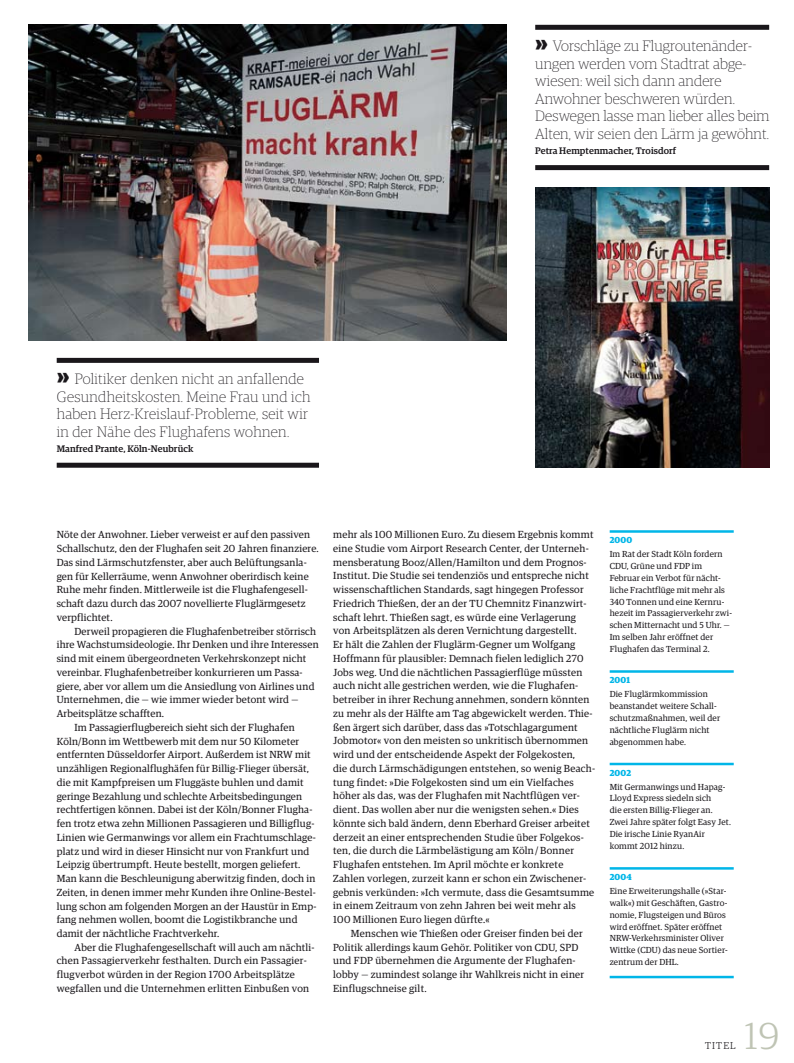
<style>
.page{position:relative;width:794px;height:1063px;background:#fff}
.page>*{position:absolute;margin:0;border:0;box-sizing:border-box;transform-origin:0 0}
.t1{font:300 37.5px "Guardian Egyp";color:#bfc4b4}
.t2{font:100 15px/17.5px "Guardian Egyp";letter-spacing:.01em;color:#1a171b}
.t3{font:10.25px/13.8px "Guardian Egyp";letter-spacing:.02em;color:#1a171b}
.t4{font:300 10px "Guardian Egyp";letter-spacing:.12em;color:#1a171b}
.t5{font:500 9.5px "Guardian Egyp";letter-spacing:.01em;color:#1a171b}
.t6{font:8.75px/11.9px "Guardian Egyp";letter-spacing:.02em;color:#1a171b}
.t7{font:700 8.75px "Guardian Egyp";letter-spacing:.02em;color:#00b6e8}
.s1{font-weight:900;font-size:25px}
</style>
<div class="page">
<img style="left:535px;top:188px;width:234px;height:280px">
<hr style="left:609px;top:530px;width:124px;height:3px;background:#00b6e8">
<hr style="left:609px;top:670px;width:124px;height:3px;background:#00b6e8">
<hr style="left:609px;top:763px;width:124px;height:2px;background:#00b6e8">
<hr style="left:609px;top:867px;width:124px;height:3px;background:#00b6e8">
<hr style="left:609px;top:976px;width:124px;height:2px;background:#00b6e8">
<img style="left:28px;top:25px;width:479px;height:315px">
<div style="left:535px;top:25px;width:234px;height:5px;background:#1a171b"></div>
<div style="left:535px;top:165px;width:234px;height:5px;background:#1a171b"></div>
<div style="left:57px;top:358px;width:262px;height:5px;background:#1a171b"></div>
<div style="left:57px;top:463px;width:262px;height:5px;background:#1a171b"></div>
<h2 class="t2" style="left:535px;top:37px;width:236px"><span class="s1">»</span> Vorschläge zu Flugroutenänder&shy;ungen werden vom Stadtrat abge&shy;wiesen: weil sich dann andere Anwohner beschweren würden.<br>Deswegen lasse man lieber alles beim Alten, wir seien den Lärm ja gewöhnt.</h2>
<p class="t5" style="left:535px;top:144px;width:142px">Petra Hemptenmacher, Troisdorf</p>
<h2 class="t2" style="left:57px;top:369px;width:255px"><span class="s1">»</span> Politiker denken nicht an anfallende Gesundheitskosten. Meine Frau und ich haben Herz-Kreislauf-Probleme, seit wir in der Nähe des Flughafens wohnen.</h2>
<p class="t5" style="left:57px;top:442px;width:138px">Manfred Prante, Köln-Neubrück</p>
<p class="t3" style="left:57px;top:527px;width:264px">Nöte der Anwohner. Lieber verweist er auf den passiven Schallschutz, den der Flughafen seit 20 Jahren finanziere.<br>Das sind Lärmschutzfenster, aber auch Belüftungsanla&shy;gen für Kellerräume, wenn Anwohner oberirdisch keine Ruhe mehr finden. Mittlerweile ist die Flughafengesell&shy;schaft dazu durch das 2007 novellierte Fluglärmgesetz verpflichtet.</p>
<p class="t3" style="left:74px;top:624px;width:243px">Derweil propagieren die Flughafenbetreiber störrisch</p>
<p class="t3" style="left:57px;top:637px;width:263px">ihre Wachstumsideologie. Ihr Denken und ihre Interessen</p>
<p class="t3" style="left:57px;top:651px;width:251px">sind mit einem übergeordneten Verkehrskonzept nicht</p>
<p class="t3" style="left:57px;top:665px;width:247px">vereinbar. Flughafenbetreiber konkurrieren um Passa-</p>
<p class="t3" style="left:57px;top:678px;width:259px">giere, aber vor allem um die Ansiedlung von Airlines und</p>
<p class="t3" style="left:57px;top:692px;width:243px">Unternehmen, die — wie immer wieder betont wird —</p>
<p class="t3" style="left:57px;top:706px;width:109px">Arbeitsplätze schafften.</p>
<p class="t3" style="left:74px;top:720px;width:222px">Im Passagierflugbereich sieht sich der Flughafen</p>
<p class="t3" style="left:57px;top:733px;width:244px">Köln/Bonn im Wettbewerb mit dem nur 50 Kilometer</p>
<p class="t3" style="left:57px;top:747px;width:255px">entfernten Düsseldorfer Airport. Außerdem ist NRW mit</p>
<p class="t3" style="left:57px;top:761px;width:254px">unzähligen Regionalflughäfen für Billig-Flieger übersät,</p>
<p class="t3" style="left:57px;top:775px;width:248px">die mit Kampfpreisen um Fluggäste buhlen und damit</p>
<p class="t3" style="left:57px;top:788px;width:247px">geringe Bezahlung und schlechte Arbeitsbedingungen</p>
<p class="t3" style="left:57px;top:802px;width:257px">rechtfertigen können. Dabei ist der Köln/Bonner Flugha-</p>
<p class="t3" style="left:57px;top:816px;width:259px">fen trotz etwa zehn Millionen Passagieren und Billigflug-</p>
<p class="t3" style="left:57px;top:830px;width:261px">Linien wie Germanwings vor allem ein Frachtumschlage-</p>
<p class="t3" style="left:57px;top:843px;width:254px">platz und wird in dieser Hinsicht nur von Frankfurt und</p>
<p class="t3" style="left:57px;top:857px;width:245px">Leipzig übertrumpft. Heute bestellt, morgen geliefert.</p>
<p class="t3" style="left:57px;top:871px;width:260px">Man kann die Beschleunigung aberwitzig finden, doch in</p>
<p class="t3" style="left:57px;top:885px;width:261px">Zeiten, in denen immer mehr Kunden ihre Online-Bestel-</p>
<p class="t3" style="left:57px;top:898px;width:261px">lung schon am folgenden Morgen an der Haustür in Emp-</p>
<p class="t3" style="left:57px;top:912px;width:242px">fang nehmen wollen, boomt die Logistikbranche und</p>
<p class="t3" style="left:57px;top:926px;width:164px">damit der nächtliche Frachtverkehr.</p>
<p class="t3" style="left:74px;top:940px;width:242px">Aber die Flughafengesellschaft will auch am nächtli-</p>
<p class="t3" style="left:57px;top:953px;width:251px">chen Passagierverkehr festhalten. Durch ein Passagier-</p>
<p class="t3" style="left:57px;top:967px;width:240px">flugverbot würden in der Region 1700 Arbeitsplätze</p>
<p class="t3" style="left:57px;top:981px;width:254px">wegfallen und die Unternehmen erlitten Einbußen von</p>
<p class="t3" style="left:333px;top:527px;width:263px">mehr als 100 Millionen Euro. Zu diesem Ergebnis kommt eine Studie vom Airport Research Center, der Unterneh&shy;mensberatung Booz/Allen/Hamilton und dem Prognos-Institut. Die Studie sei tendenziös und entspreche nicht wissenschaftlichen Standards, sagt hingegen Professor Friedrich Thießen, der an der TU Chemnitz Finanzwirt&shy;schaft lehrt. Thießen sagt, es würde eine Verlagerung von Arbeitsplätzen als deren Vernichtung dargestellt.<br>Er hält die Zahlen der Fluglärm-Gegner um Wolfgang Hoffmann für plausibler: Demnach fielen lediglich 270<br>Jobs weg. Und die nächtlichen Passagierflüge müssten auch nicht alle gestrichen werden, wie die Flughafen&shy;betreiber in ihrer Rechung annehmen, sondern könnten zu mehr als der Hälfte am Tag abgewickelt werden. Thie&shy;ßen ärgert sich darüber, dass das »Totschlagargument Jobmotor« von den meisten so unkritisch übernommen wird und der entscheidende Aspekt der Folgekosten,<br>die durch Lärmschädigungen entstehen, so wenig Beach&shy;tung findet: »Die Folgekosten sind um ein Vielfaches höher als das, was der Flughafen mit Nachtflügen ver&shy;dient. Das wollen aber nur die wenigsten sehen.« Dies könnte sich bald ändern, denn Eberhard Greiser arbeitet derzeit an einer entsprechenden Studie über Folgekos&shy;ten, die durch die Lärmbelästigung am Köln / Bonner Flughafen entstehen. Im April möchte er konkrete Zahlen vorlegen, zurzeit kann er schon ein Zwischener&shy;gebnis verkünden: »Ich vermute, dass die Gesamtsumme in einem Zeitraum von zehn Jahren bei weit mehr als 100 Millionen Euro liegen dürfte.«</p>
<p class="t3" style="left:333px;top:926px;width:252px;text-indent:18px">Menschen wie Thießen oder Greiser finden bei der Politik allerdings kaum Gehör. Politiker von CDU, SPD und FDP übernehmen die Argumente der Flughafen&shy;lobby — zumindest solange ihr Wahlkreis nicht in einer Einflugschneise gilt.</p>
<p class="t7" style="left:609px;top:534px;width:24px">2000</p>
<p class="t6" style="left:609px;top:547px;width:124px">Im Rat der Stadt Köln fordern<br>CDU, Grüne und FDP im<br>Februar ein Verbot für nächt&shy;liche Frachtflüge mit mehr als<br>340 Tonnen und eine Kernru&shy;hezeit im Passagierverkehr zwi&shy;schen Mitternacht und 5 Uhr. —<br>Im selben Jahr eröffnet der<br>Flughafen das Terminal 2.</p>
<p class="t7" style="left:609px;top:674px;width:22px">2001</p>
<p class="t6" style="left:609px;top:687px;width:112px">Die Fluglärmkommission beanstandet weitere Schall&shy;schutzmaßnahmen, weil der nächtliche Fluglärm nicht abgenommen habe.</p>
<p class="t7" style="left:609px;top:766px;width:23px">2002</p>
<p class="t6" style="left:609px;top:780px;width:123px">Mit Germanwings und Hapag-<br>Lloyd Express siedeln sich<br>die ersten Billig-Flieger an.<br>Zwei Jahre später folgt Easy Jet.<br>Die irische Linie RyanAir kommt 2012 hinzu.</p>
<p class="t7" style="left:609px;top:870px;width:24px">2004</p>
<p class="t6" style="left:609px;top:884px;width:120px">Eine Erweiterungshalle (»Star&shy;walk«) mit Geschäften, Gastro&shy;nomie, Flugsteigen und Büros wird eröffnet. Später eröffnet<br>NRW-Verkehrsminister Oliver<br>Wittke (CDU) das neue Sortier&shy;zentrum der DHL.</p>
<p class="t4" style="left:705px;top:1039px;width:32px">titel</p>
<h1 class="t1" style="left:744px;top:1011px;width:36px">19</h1>
</div>
